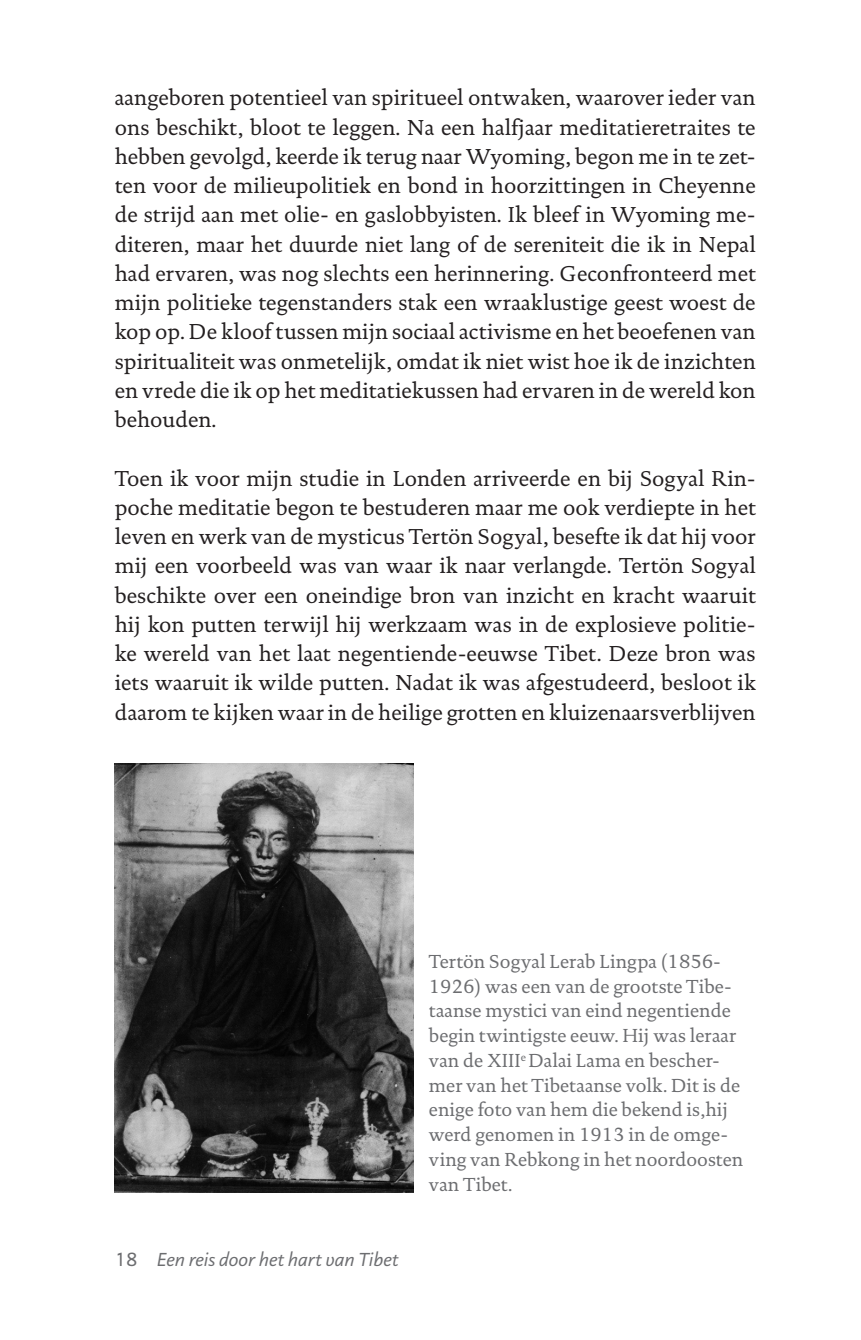
<style>
.page{position:relative;width:861px;height:1340px;background:#fff}
.page>*{position:absolute;margin:0;border:0;box-sizing:border-box;transform-origin:0 0}
.t1{font:22.05px/29.2px "DTL Documenta TOT";color:#231f20;text-align:justify}
.t2{font:19.12px/24.8px "DTL Documenta TOT";color:#6c6d70}
.t3{font:italic 19.12px "DTL Documenta Sans TOT";color:#6c6d70}
.s1{font-style:normal}
</style>
<div class="page">
<img style="left:115px;top:763px;width:298px;height:429px">
<p class="t1" style="left:115px;top:83px;width:643px">aangeboren potentieel van spiritueel ontwaken, waarover ieder van ons beschikt, bloot te leggen. Na een halfjaar meditatieretraites te hebben gevolgd, keerde ik terug naar Wyoming, begon me in te zet&shy;ten voor de milieupolitiek en bond in hoorzittingen in Cheyenne de strijd aan met olie- en gaslobbyisten. Ik bleef in Wyoming me&shy;diteren, maar het duurde niet lang of de sereniteit die ik in Nepal had ervaren, was nog slechts een herinnering. Geconfronteerd met mijn politieke tegenstanders stak een wraaklustige geest woest de kop op. De kloof tussen mijn sociaal activisme en het beoefenen van spiritualiteit was onmetelijk, omdat ik niet wist hoe ik de inzichten en vrede die ik op het meditatiekussen had ervaren in de wereld kon behouden.</p>
<p class="t1" style="left:115px;top:463px;width:643px">Toen ik voor mijn studie in Londen arriveerde en bij Sogyal Rin&shy;poche meditatie begon te bestuderen maar me ook verdiepte in het leven en werk van de mysticus Tertön Sogyal, besefte ik dat hij voor mij een voorbeeld was van waar ik naar verlangde. Tertön Sogyal beschikte over een oneindige bron van inzicht en kracht waaruit hij kon putten terwijl hij werkzaam was in de explosieve politie&shy;ke wereld van het laat negentiende-eeuwse Tibet. Deze bron was iets waaruit ik wilde putten. Nadat ik was afgestudeerd, besloot ik daarom te kijken waar in de heilige grotten en kluizenaarsverblijven</p>
<p class="t3" style="left:115px;top:1247px;width:285px"><span class="s1">18</span> Een reis door het hart van Tibet</p>
<p class="t2" style="left:429px;top:948px;width:316px">Tertön Sogyal Lerab Lingpa (1856-<br>1926) was een van de grootste Tibe&shy;taanse mystici van eind negentiende begin twintigste eeuw. Hij was leraar van de XIII<sup>e</sup> Dalai Lama en bescher&shy;mer van het Tibetaanse volk. Dit is de enige foto van hem die bekend is,hij werd genomen in 1913 in de omge&shy;ving van Rebkong in het noordoosten van Tibet.</p>
</div>
